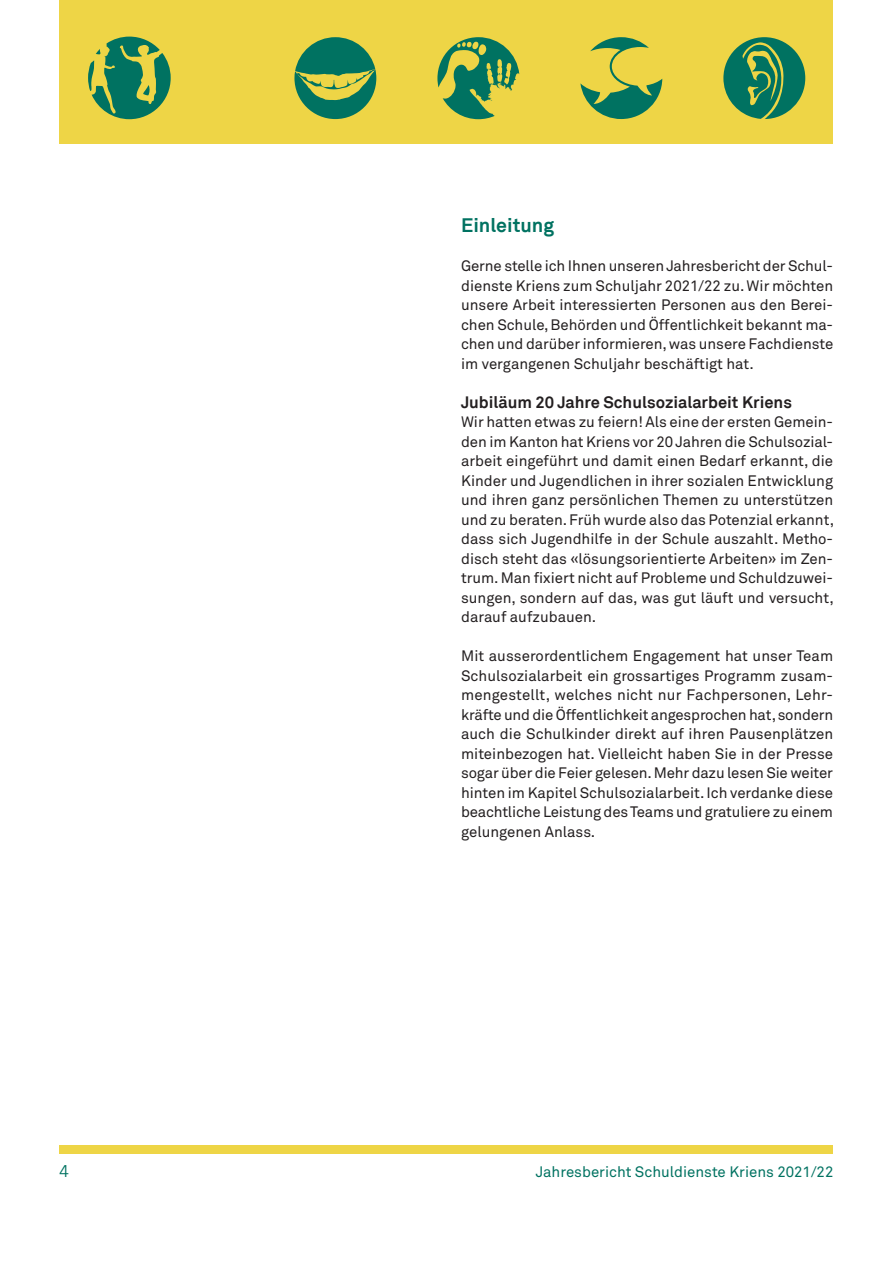
<style>
.page{position:relative;width:893px;height:1263px;background:#fff}
.page>*{position:absolute;margin:0;border:0;box-sizing:border-box;transform-origin:0 0}
.Titel{font:700 19.5px "Akkurat";color:#007261}
.zwischentitel{font:700 16.5px "Akkurat";color:#231f20}
.t1{font:16.5px "Trade Gothic LT Std";color:#007261}
.fliesstext_zweispalt{font:15px/19.5px "Akkurat";color:#231f20;text-align:justify}
.t2{font:15px "Akkurat";color:#007261}
</style>
<div class="page">
<div style="left:60px;top:1145px;width:773px;height:9px;background:#eed546"></div>
<div style="left:60px;top:0;width:773px;height:144px;background:#eed546"></div>
<svg style="left:294px;top:37px;width:82px;height:82px"></svg>
<svg style="left:580px;top:37px;width:82px;height:82px"></svg>
<svg style="left:437px;top:37px;width:82px;height:82px"></svg>
<svg style="left:723px;top:37px;width:82px;height:82px"></svg>
<svg style="left:88px;top:37px;width:83px;height:82px"></svg>
<p class="Titel" style="left:461px;top:213px;width:95px">Einleitung</p>
<p class="fliesstext_zweispalt" style="left:461px;top:257px;width:374px">Gerne stelle ich Ihnen unseren Jahresbericht der Schul&shy;dienste Kriens zum Schuljahr 2021/22 zu. Wir möchten unsere Arbeit interessierten Personen aus den Berei&shy;chen Schule, Behörden und Öffentlichkeit bekannt ma&shy;chen und darüber informieren, was unsere Fachdienste im vergangenen Schuljahr beschäftigt hat.</p>
<p class="zwischentitel" style="left:461px;top:391px;width:332px">Jubiläum 20 Jahre Schulsozialarbeit Kriens</p>
<p class="fliesstext_zweispalt" style="left:461px;top:413px;width:375px">Wir hatten etwas zu feiern! Als eine der ersten Gemein&shy;den im Kanton hat Kriens vor 20 Jahren die Schulsozial&shy;arbeit eingeführt und damit einen Bedarf erkannt, die Kinder und Jugendlichen in ihrer sozialen Entwicklung und ihren ganz persönlichen Themen zu unterstützen und zu beraten. Früh wurde also das Potenzial erkannt, dass sich Jugendhilfe in der Schule auszahlt. Metho&shy;disch steht das «lösungsorientierte Arbeiten» im Zen&shy;trum. Man fixiert nicht auf Probleme und Schuldzuwei&shy;sungen, sondern auf das, was gut läuft und versucht, darauf aufzubauen.</p>
<p class="fliesstext_zweispalt" style="left:461px;top:647px;width:374px">Mit ausserordentlichem Engagement hat unser Team Schulsozialarbeit ein grossartiges Programm zusam&shy;mengestellt, welches nicht nur Fachpersonen, Lehr&shy;kräfte und die Öffentlichkeit angesprochen hat, sondern auch die Schulkinder direkt auf ihren Pausenplätzen miteinbezogen hat. Vielleicht haben Sie in der Presse sogar über die Feier gelesen. Mehr dazu lesen Sie weiter hinten im Kapitel Schulsozialarbeit. Ich verdanke diese beachtliche Leistung des Teams und gratuliere zu einem gelungenen Anlass.</p>
<p class="t1" style="left:59px;top:1161px;width:12px">4</p>
<p class="t2" style="left:536px;top:1163px;width:299px">Jahresbericht Schuldienste Kriens 2021/22</p>
</div>
